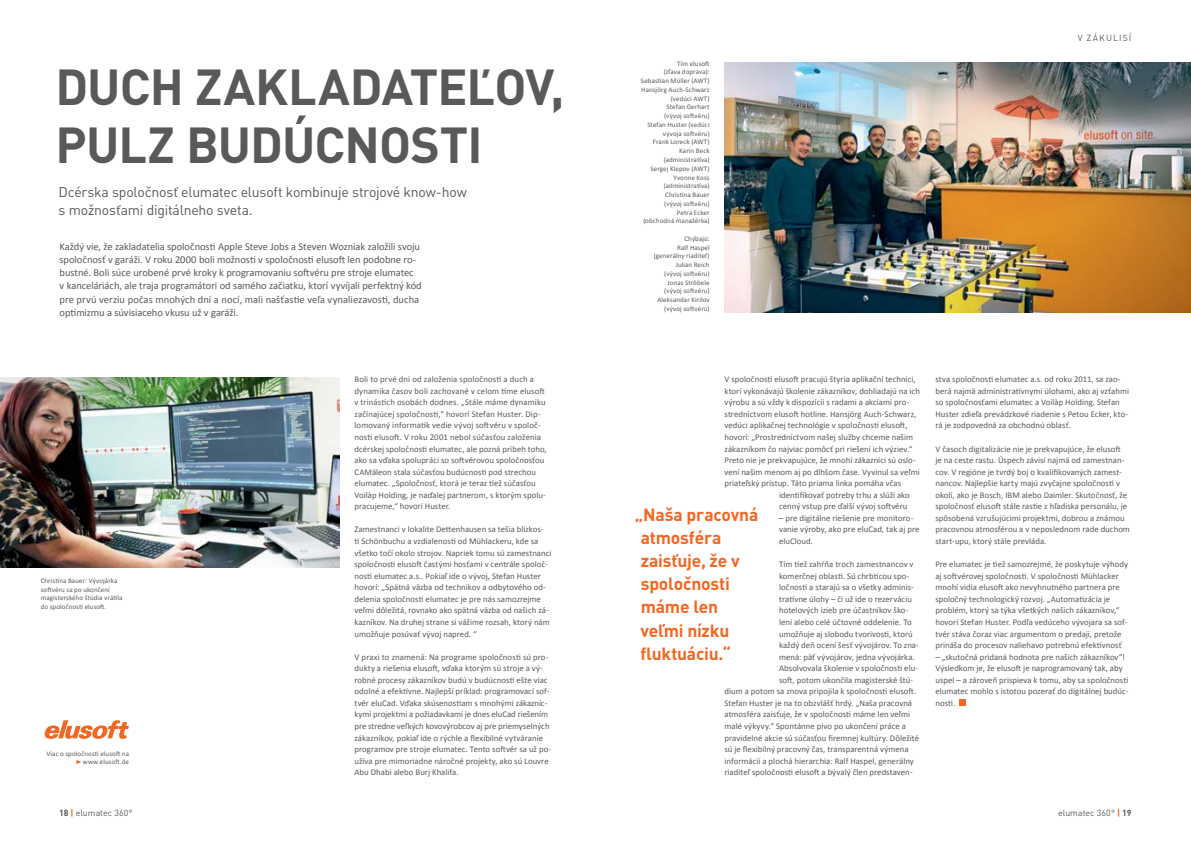
<style>
.page{position:relative;width:1191px;height:844px;background:#fff}
.page>*{position:absolute;margin:0;border:0;box-sizing:border-box;transform-origin:0 0}
.t1{font:700 49.88px/57.8px "DIN Pro";letter-spacing:-.015em;color:#58595b}
.t2{font:700 17.5px/23.1px "DIN Pro";letter-spacing:-.015em;color:#f26722}
.t3{font:14px/17.5px "DIN Pro";letter-spacing:-.015em;color:#58595b}
.t4{font:10.5px/13.1px "Calibri";letter-spacing:-.005em;color:#58595b}
.t5{font:8.75px/11.5px "Calibri";letter-spacing:.005em;color:#58595b}
.t6{font:8.75px "DIN Pro";letter-spacing:.01em;color:#58595b}
.t7{font:8.75px "DIN Pro";letter-spacing:.125em;color:#58595b}
.t8{font:7px/8.8px "Calibri";letter-spacing:.01em;color:#58595b;text-align:right}
.s1{font-weight:700}
.s2{font-weight:700;color:#f26722}
</style>
<div class="page">
<svg style="left:959px;top:699px;width:6px;height:6px"></svg>
<img style="left:724px;top:62px;width:467px;height:251px">
<img style="left:0;top:377px;width:340px;height:190px">
<svg style="left:45px;top:720px;width:84px;height:18px"></svg>
<svg style="left:76px;top:760px;width:5px;height:4px"></svg>
<h1 class="t1" style="left:55px;top:56px;width:510px">DUCH ZAKLADATEĽOV,<br>PULZ BUDÚCNOSTI</h1>
<h3 class="t3" style="left:59px;top:183px;width:410px">Dcérska spoločnosť elumatec elusoft kombinuje strojové know- how s možnosťami digitálneho sveta.</h3>
<p class="t4" style="left:60px;top:239px;width:364px">Každý vie, že zakladatelia spoločnosti Apple Steve Jobs a Steven Wozniak založili svoju spoločnosť v garáži. V roku 2000 boli možnosti v spoločnosti elusoft len podobne ro&shy;bustné. Boli súce urobené prvé kroky k programovaniu softvéru pre stroje elumatec<br>v kanceláriách, ale traja programátori od samého začiatku, ktorí vyvíjali perfektný kód pre prvú verziu počas mnohých dní a nocí, mali našťastie veľa vynaliezavosti, ducha optimizmu a súvisiaceho vkusu už v garáži.</p>
<p class="t8" style="left:41px;top:575px;width:83px;text-align:left">Christina Bauer: Vývojárka softvéru sa po ukončení magisterského štúdia vrátila do spoločnosti elusoft.</p>
<p class="t8" style="left:46px;top:748px;width:84px">Viac o spoločnosti elusoft na www.elusoft.de</p>
<p class="t5" style="left:354px;top:373px;width:194px">Boli to prvé dni od založenia spoločnosti a duch a dynamika časov boli zachované v celom tíme elusoft v trinástich osobách dodnes. „Stále máme dynamiku začínajúcej spoločnosti,“ hovorí Stefan Huster. Dip&shy;lomovaný informatik vedie vývoj softvéru v spoloč&shy;nosti elusoft. V roku 2001 nebol súčasťou založenia dcérskej spoločnosti elumatec, ale pozná príbeh toho, ako sa vďaka spolupráci so softvérovou spoločnosťou CAMäleon stala súčasťou budúcnosti pod strechou elumatec. „Spoločnosť, ktorá je teraz tiež súčasťou Voilàp Holding, je naďalej partnerom, s ktorým spolu&shy;pracujeme,“ hovorí Huster.</p>
<p class="t5" style="left:354px;top:523px;width:198px">Zamestnanci v lokalite Dettenhausen sa tešia blízkos-<br>ti Schönbuchu a vzdialenosti od Mühlackeru, kde sa všetko točí okolo strojov. Napriek tomu sú zamestnanci spoločnosti elusoft častými hosťami v centrále spoloč&shy;nosti elumatec a.s.. Pokiaľ ide o vývoj, Stefan Huster hovorí: „Spätná väzba od technikov a odbytového od&shy;delenia spoločnosti elumatec je pre nás samozrejme veľmi dôležitá, rovnako ako spätná väzba od našich zá&shy;kazníkov. Na druhej strane si vážime rozsah, ktorý nám umožňuje posúvať vývoj napred. “</p>
<p class="t5" style="left:354px;top:650px;width:198px">V praxi to znamená: Na programe spoločnosti sú pro&shy;dukty a riešenia elusoft, vďaka ktorým sú stroje a vý&shy;robné procesy zákazníkov budú v budúcnosti ešte viac odolné a efektívne. Najlepší príklad: programovací sof&shy;tvér eluCad. Vďaka skúsenostiam s mnohými zákazníc&shy;kymi projektmi a požiadavkami je dnes eluCad riešením pre stredne veľkých kovovýrobcov aj pre priemyselných zákazníkov, pokiaľ ide o rýchle a flexibilné vytváranie programov pre stroje elumatec. Tento softvér sa už po&shy;užíva pre mimoriadne náročné projekty, ako sú Louvre Abu Dhabi alebo Burj Khalifa.</p>
<p class="t8" style="left:641px;top:59px;width:70px">Tím elusoft<br>(zľava doprava):<br>Sebastian Müller (AWT)<br>Hansjörg Auch-Schwarz (vedúci AWT)<br>Stefan Gerhart<br>(vývoj softvéru)<br>Stefan Huster (vedúci vývoja softvéru)<br>Frank Loreck (AWT)<br>Karin Beck (administratíva)<br>Sergej Klepov (AWT)<br>Yvonne Koss (administratíva)<br>Christina Bauer<br>(vývoj softvéru)<br>Petra Ecker<br>(obchodná manažérka)</p>
<p class="t8" style="left:654px;top:234px;width:57px">Chýbajú:<br>Ralf Haspel (generálny riaditeľ)<br>Julian Reich<br>(vývoj softvéru)<br>Jonas Ströbele (vývoj softvéru)<br>Aleksandar Kirilov (vývoj softvéru)</p>
<p class="t7" style="left:1077px;top:32px;width:55px">V ZÁKULISÍ</p>
<p class="t5" style="left:724px;top:373px;width:193px">V spoločnosti elusoft pracujú štyria aplikační technici,</p>
<p class="t5" style="left:724px;top:384px;width:197px">ktorí vykonávajú školenie zákazníkov, dohliadajú na ich</p>
<p class="t5" style="left:724px;top:396px;width:186px">výrobu a sú vždy k dispozícii s radami a akciami pro-</p>
<p class="t5" style="left:724px;top:407px;width:193px">stredníctvom elusoft hotline. Hansjörg Auch-Schwarz,</p>
<p class="t5" style="left:724px;top:419px;width:184px">vedúci aplikačnej technológie v spoločnosti elusoft,</p>
<p class="t5" style="left:724px;top:431px;width:190px">hovorí: „Prostredníctvom našej služby chceme našim</p>
<p class="t5" style="left:724px;top:442px;width:189px">zákazníkom čo najviac pomôcť pri riešení ich výziev.“</p>
<p class="t5" style="left:724px;top:454px;width:193px">Preto nie je prekvapujúce, že mnohí zákazníci sú oslo-</p>
<p class="t5" style="left:724px;top:465px;width:197px">vení našim menom aj po dlhšom čase. Vyvinul sa veľmi</p>
<p class="t5" style="left:724px;top:477px;width:178px">priateľský prístup. Táto priama linka pomáha včas</p>
<p class="t5" style="left:779px;top:488px;width:132px">identifikovať potreby trhu a slúži ako</p>
<p class="t5" style="left:779px;top:500px;width:130px">cenný vstup pre ďalší vývoj softvéru</p>
<p class="t5" style="left:779px;top:511px;width:142px">– pre digitálne riešenie pre monitoro&shy;vanie výroby, ako pre eluCad, tak aj pre eluCloud.</p>
<p class="t5" style="left:779px;top:558px;width:136px">Tím tiež zahŕňa troch zamestnancov v</p>
<p class="t5" style="left:779px;top:569px;width:132px">komerčnej oblasti. Sú chrbticou spo-</p>
<p class="t5" style="left:779px;top:581px;width:136px">ločnosti a starajú sa o všetky adminis-</p>
<p class="t5" style="left:779px;top:592px;width:134px">tratívne úlohy – či už ide o rezerváciu</p>
<p class="t5" style="left:779px;top:604px;width:131px">hotelových izieb pre účastníkov ško-</p>
<p class="t5" style="left:779px;top:615px;width:134px">lení alebo celé účtovné oddelenie. To</p>
<p class="t5" style="left:779px;top:627px;width:135px">umožňuje aj slobodu tvorivosti, ktorú</p>
<p class="t5" style="left:779px;top:638px;width:141px">každý deň ocení šesť vývojárov. To zna-</p>
<p class="t5" style="left:779px;top:650px;width:137px">mená: päť vývojárov, jedna vývojárka.</p>
<p class="t5" style="left:779px;top:662px;width:140px">Absolvovala školenie v spoločnosti elu-</p>
<p class="t5" style="left:779px;top:673px;width:136px">soft, potom ukončila magisterské štú-</p>
<p class="t5" style="left:724px;top:685px;width:193px">dium a potom sa znova pripojila k spoločnosti elusoft.</p>
<p class="t5" style="left:724px;top:696px;width:189px">Stefan Huster je na to obzvlášť hrdý. „Naša pracovná</p>
<p class="t5" style="left:724px;top:708px;width:187px">atmosféra zaisťuje, že v spoločnosti máme len veľmi</p>
<p class="t5" style="left:724px;top:719px;width:183px">malé výkyvy.“ Spontánne pivo po ukončení práce a</p>
<p class="t5" style="left:724px;top:731px;width:196px">pravidelné akcie sú súčasťou firemnej kultúry. Dôležité</p>
<p class="t5" style="left:724px;top:742px;width:186px">sú je flexibilný pracovný čas, transparentná výmena</p>
<p class="t5" style="left:724px;top:754px;width:191px">informácií a plochá hierarchia: Ralf Haspel, generálny</p>
<p class="t5" style="left:724px;top:765px;width:190px">riaditeľ spoločnosti elusoft a bývalý člen predstaven-</p>
<h2 class="t2" style="left:640px;top:502px;width:119px;text-indent:-5px">„Naša pracovná atmosféra zaisťuje, že v spoločnosti máme len veľmi nízku fluktuáciu.“</h2>
<p class="t5" style="left:935px;top:373px;width:195px">stva spoločnosti elumatec a.s. od roku 2011, sa zao&shy;berá najmä administratívnymi úlohami, ako aj vzťahmi so spoločnosťami elumatec a Voilàp Holding. Stefan Huster zdieľa prevádzkové riadenie s Petou Ecker, kto&shy;rá je zodpovedná za obchodnú oblasť.</p>
<p class="t5" style="left:935px;top:442px;width:196px">V časoch digitalizácie nie je prekvapujúce, že elusoft<br>je na ceste rastu. Úspech závisí najmä od zamestnan&shy;cov. V regióne je tvrdý boj o kvalifikovaných zamest&shy;nancov. Najlepšie karty majú zvyčajne spoločnosti v okolí, ako je Bosch, IBM alebo Daimler. Skutočnosť, že spoločnosť elusoft stále rastie z hľadiska personálu, je spôsobená vzrušujúcimi projektmi, dobrou a známou pracovnou atmosférou a v neposlednom rade duchom start-upu, ktorý stále prevláda.</p>
<p class="t5" style="left:935px;top:558px;width:194px">Pre elumatec je tiež samozrejmé, že poskytuje výhody aj softvérovej spoločnosti. V spoločnosti Mühlacker mnohí vidia elusoft ako nevyhnutného partnera pre spoločný technologický rozvoj. „Automatizácia je problém, ktorý sa týka všetkých našich zákazníkov,“ hovorí Stefan Huster. Podľa vedúceho vývojara sa sof&shy;tvér stáva čoraz viac argumentom o predaji, pretože prináša do procesov naliehavo potrebnú efektívnosť</p>
<p class="t5" style="left:935px;top:650px;width:195px">– „skutočná pridaná hodnota pre našich zákazníkov“!<br>Výsledkom je, že elusoft je naprogramovaný tak, aby uspel – a zároveň prispieva k tomu, aby sa spoločnosti elumatec mohlo s istotou pozerať do digitálnej budúc&shy;nosti.</p>
<p class="t6" style="left:59px;top:806px;width:75px"><span class="s1">18</span> <span class="s2">|</span> elumatec 360°</p>
<p class="t6" style="left:1058px;top:806px;width:75px">elumatec 360° <span class="s2">|</span> <span class="s1">19</span></p>
</div>
